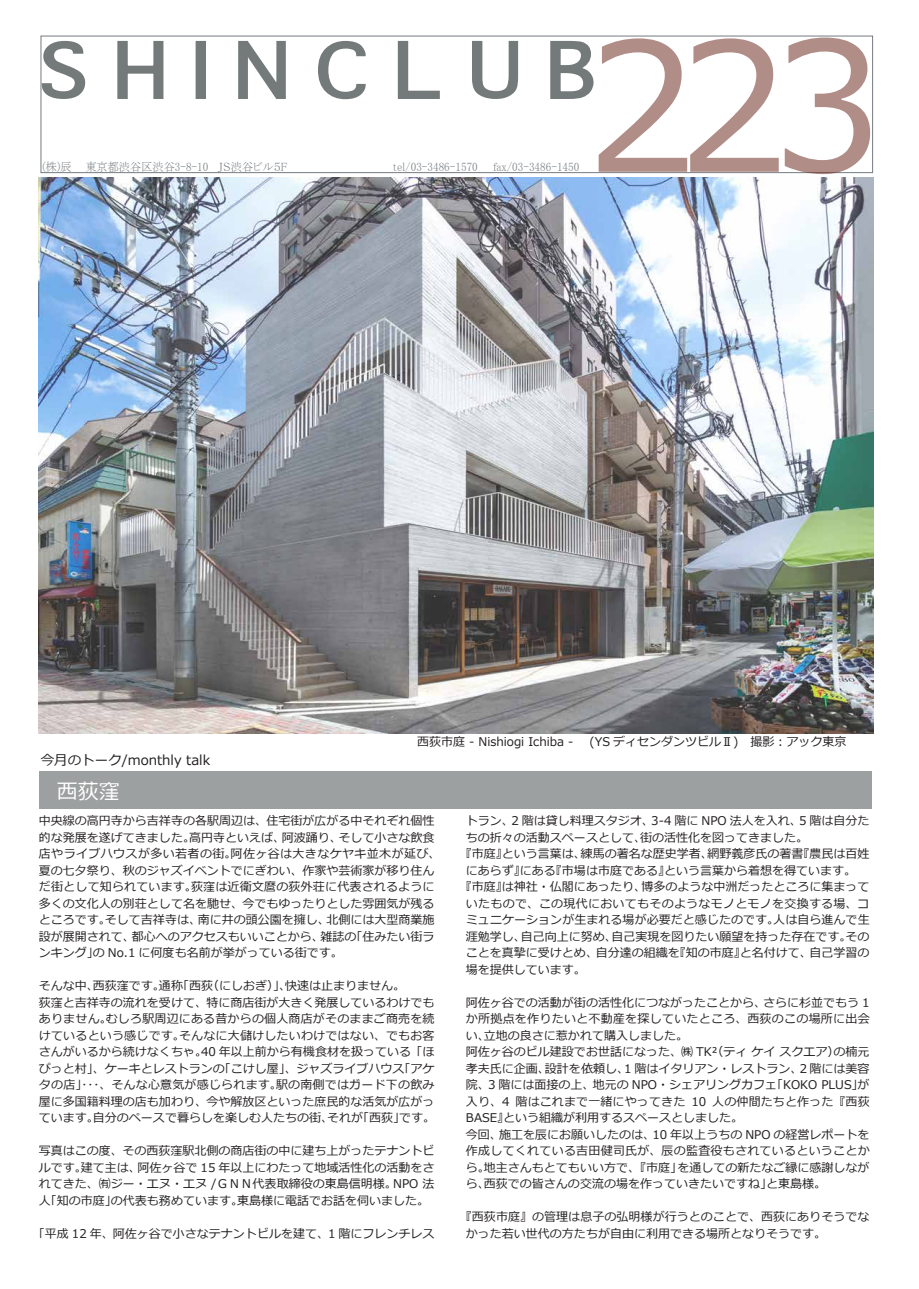
<style>
.page{position:relative;width:919px;height:1289px;background:#fff}
.page>*{position:absolute;margin:0;border:0;box-sizing:border-box;transform-origin:0 0}
.t1{font:21px "Meiryo";color:#fff}
.t2{font:13.5px "Meiryo";color:#231f20}
.t3{font:12px/16.5px "Meiryo";color:#231f20}
.t4{font:12px "MS P Mincho";color:#7b8085;scale:.93 1}
.t5{font:12px "Meiryo";letter-spacing:.02em;color:#231f20}
</style>
<div class="page">
<div style="left:39px;top:771px;width:833px;height:38px;background:#9da0a0"></div>
<svg style="left:43px;top:41px;width:42px;height:58px"></svg>
<div style="left:41px;top:36px;width:831px;height:137px;border:1px solid #767b80"></div>
<svg style="left:117px;top:41px;width:46px;height:58px"></svg>
<div style="left:195px;top:41px;width:11px;height:58px;background:#747a7a;border:2px solid #3e4646"></div>
<svg style="left:238px;top:41px;width:48px;height:58px"></svg>
<svg style="left:318px;top:41px;width:47px;height:58px"></svg>
<svg style="left:398px;top:41px;width:42px;height:58px"></svg>
<svg style="left:472px;top:41px;width:46px;height:58px"></svg>
<svg style="left:550px;top:38px;width:228px;height:134px"></svg>
<svg style="left:784px;top:38px;width:86px;height:136px"></svg>
<img style="left:39px;top:177px;width:834px;height:556px">
<p class="t4" style="left:43px;top:160px;width:265px">(株)辰 東京都渋谷区渋谷3-8-10 　ＪＳ渋谷ビル５F</p>
<p class="t4" style="left:393px;top:161px;width:92px">tel/03-3486-1570</p>
<p class="t4" style="left:493px;top:161px;width:94px">fax/03-3486-1450</p>
<p class="t2" style="left:41px;top:751px;width:171px">今月のトーク/monthly talk</p>
<h1 class="t1" style="left:57px;top:776px;width:64px">西荻窪</h1>
<p class="t3" style="left:417px;top:734px;width:431px">西荻市庭 - Nishiogi Ichiba -　 (YS ディセンダンツビルⅡ)　撮影︓アック東京</p>
<p class="t3" style="left:39px;top:813px;width:403px">中央線の高円寺から吉祥寺の各駅周辺は、住宅街が広がる中それぞれ個性的な発展を遂げてきました。高円寺といえば、阿波踊り、そして小さな飲食店やライブハウスが多い若者の街。阿佐ヶ谷は大きなケヤキ並木が延び、夏の七夕祭り、秋のジャズイベントでにぎわい、作家や芸術家が移り住んだ街として知られています。荻窪は近衛文麿の荻外荘に代表されるように多くの文化人の別荘として名を馳せ、今でもゆったりとした雰囲気が残るところです。そして吉祥寺は、南に井の頭公園を擁し、北側には大型商業施設が展開されて、都心へのアクセスもいいことから、雑誌の「住みたい街ランキング」の No.1 に何度も名前が挙がっている街です。</p>
<p class="t3" style="left:39px;top:978px;width:398px">そんな中、西荻窪です。通称「西荻（にしおぎ）」、快速は止まりません。<br>荻窪と吉祥寺の流れを受けて、特に商店街が大きく発展しているわけでもありません。むしろ駅周辺にある昔からの個人商店がそのままご商売を続けているという感じです。そんなに大儲けしたいわけではない、でもお客さんがいるから続けなくちゃ。40 年以上前から有機食材を扱っている「ほぴっと村」、ケーキとレストランの「こけし屋」、ジャズライブハウス「アケタの店」･･･、そんな心意気が感じられます。駅の南側ではガード下の飲み屋に多国籍料理の店も加わり、今や解放区といった庶民的な活気が広がっています。自分のペースで暮らしを楽しむ人たちの街、それが「西荻」です。</p>
<p class="t3" style="left:39px;top:1143px;width:397px;text-align:justify">写真はこの度、その西荻窪駅北側の商店街の中に建ち上がったテナントビルです。建て主は、阿佐ヶ谷で 15 年以上にわたって地域活性化の活動をされてきた、㈲ジー・エヌ・エヌ /ＧＮＮ代表取締役の東島信明様。NPO 法人「知の市庭」の代表も務めています。東島様に電話でお話を伺いました。</p>
<p class="t3" style="left:33px;top:1225px;width:403px">「平成 12 年、阿佐ヶ谷で小さなテナントビルを建て、1 階にフレンチレス</p>
<p class="t3" style="left:466px;top:813px;width:405px">トラン、2 階は貸し料理スタジオ、3-4 階に NPO 法人を入れ、5 階は自分た</p>
<p class="t3" style="left:466px;top:829px;width:343px">ちの折々の活動スペースとして、街の活性化を図ってきました。</p>
<p class="t3" style="left:460px;top:846px;width:411px">『市庭』という言葉は、練馬の著名な歴史学者、網野義彦氏の著書『農民は百姓</p>
<p class="t3" style="left:466px;top:862px;width:391px">にあらず』にある『市場は市庭である』という言葉から着想を得ています。</p>
<p class="t3" style="left:460px;top:879px;width:411px">『市庭』は神社・仏閣にあったり、博多のような中洲だったところに集まって</p>
<p class="t5" style="left:466px;top:895px;width:405px">いたもので、この現代においてもそのようなモノとモノを交換する場、コ</p>
<p class="t3" style="left:466px;top:912px;width:405px">ミュニケーションが生まれる場が必要だと感じたのです。人は自ら進んで生</p>
<p class="t3" style="left:466px;top:928px;width:405px">涯勉学し、自己向上に努め、自己実現を図りたい願望を持った存在です。その</p>
<p class="t3" style="left:466px;top:945px;width:405px">ことを真摯に受けとめ、自分達の組織を『知の市庭』と名付けて、自己学習の</p>
<p class="t3" style="left:466px;top:961px;width:121px">場を提供しています。</p>
<p class="t3" style="left:466px;top:994px;width:405px">阿佐ヶ谷での活動が街の活性化につながったことから、さらに杉並でもう 1か所拠点を作りたいと不動産を探していたところ、西荻のこの場所に出会い、立地の良さに惹かれて購入しました。<br>阿佐ヶ谷のビル建設でお世話になった、㈱ TK²（ティ ケイ スクエア）の楠元孝夫氏に企画、設計を依頼し、1 階はイタリアン・レストラン、２階には美容院、3 階には面接の上、地元の NPO・シェアリングカフェ「KOKO PLUS」が入り、4 階はこれまで一緒にやってきた 10 人の仲間たちと作った『西荻BASE』という組織が利用するスペースとしました。<br>今回、施工を辰にお願いしたのは、10 年以上うちの NPO の経営レポートを作成してくれている吉田健司氏が、辰の監査役もされているということから。地主さんもとてもいい方で、『市庭」を通しての新たなご縁に感謝しながら、西荻での皆さんの交流の場を作っていきたいですね」と東島様。</p>
<p class="t3" style="left:466px;top:1209px;width:405px;text-indent:-6px">『西荻市庭』の管理は息子の弘明様が行うとのことで、西荻にありそうでなかった若い世代の方たちが自由に利用できる場所となりそうです。</p>
</div>
